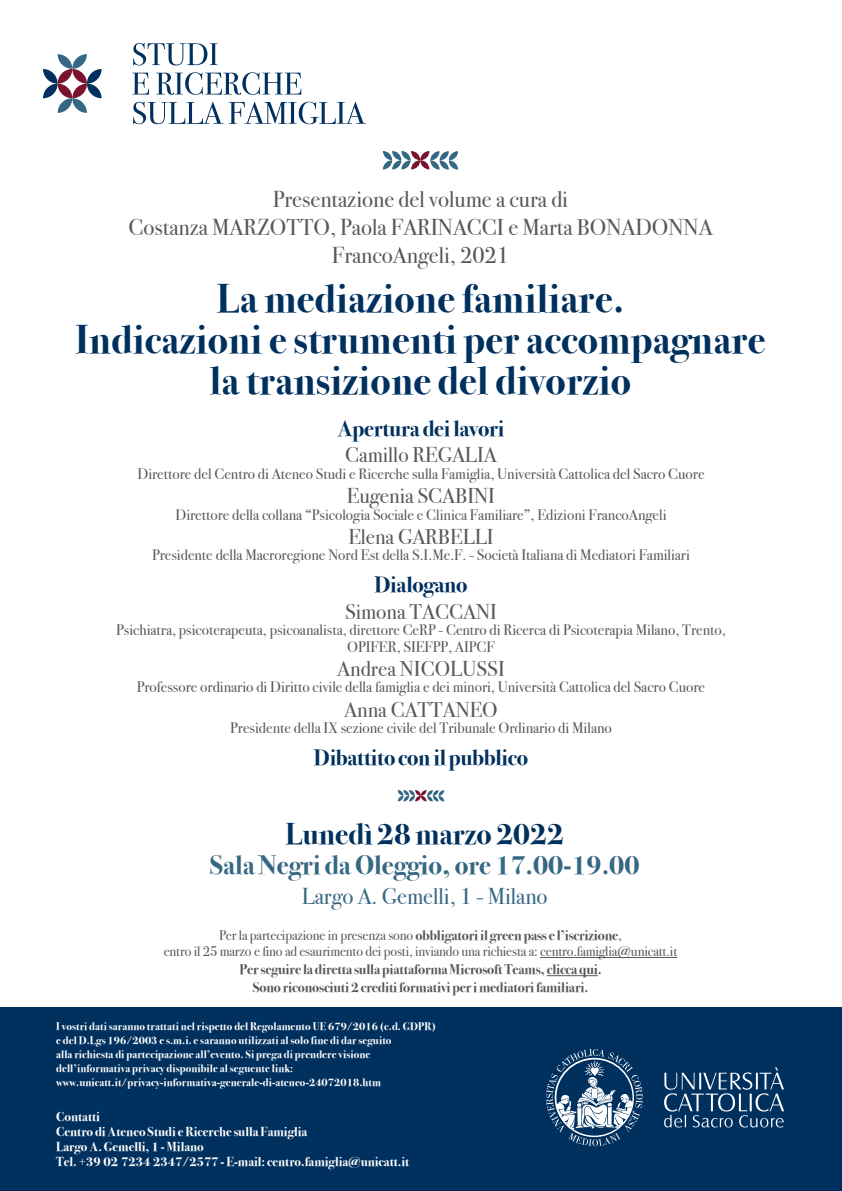
<style>
.page{position:relative;width:842px;height:1191px;background:#fff}
.page>*{position:absolute;margin:0;border:0;box-sizing:border-box;transform-origin:0 0}
.t1{font:700 40px "Bodoni Svty Two ITCTT";letter-spacing:.01em;color:#00305e}
.t2{font:700 30px "Bodoni Svty Two ITCTT";color:#00305e}
.t3{font:700 27px "Bodoni Svty Two ITCTT";color:#366884}
.t4{font:23px "Bodoni Svty Two ITCTT";color:#57585a}
.t5{font:23px "Bodoni Svty Two ITCTT";color:#366884}
.t6{font:700 22.4px "Bodoni Svty Two ITCTT";letter-spacing:-.01em;color:#00305e}
.t7{font:21.5px "Bodoni Svty Two ITCTT";color:#57585a}
.t8{font:15.2px "Bodoni Svty Two ITCTT";color:#57585a}
.t9{font:700 14px "Bodoni Svty Two ITCTT";letter-spacing:-.01em;color:#57585a}
.t10{font:14px "Bodoni Svty Two ITCTT";letter-spacing:-.01em;color:#57585a}
.t11{font:700 13px "Bodoni Svty Two ITCTT";color:#fff}
.t12{font:700 11px "Bodoni Svty Two ITCTT";letter-spacing:.01em;color:#fff}
.s1{font-weight:400}
</style>
<div class="page">
<div style="left:0;top:1007px;width:842px;height:184px;background:#00305e"></div>
<svg style="left:664px;top:1067px;width:120px;height:60px"></svg>
<svg style="left:546px;top:1049px;width:97px;height:97px"></svg>
<svg style="left:383px;top:151px;width:75px;height:19px"></svg>
<svg style="left:43px;top:54px;width:59px;height:59px"></svg>
<svg style="left:133px;top:43px;width:85px;height:22px"></svg>
<svg style="left:133px;top:102px;width:233px;height:22px"></svg>
<svg style="left:132px;top:73px;width:17px;height:22px"></svg>
<svg style="left:156px;top:72px;width:145px;height:23px"></svg>
<hr style="left:540px;top:957px;width:137px;height:1px;background:#57585a">
<hr style="left:547px;top:975px;width:51px;height:1px;background:#57585a">
<svg style="left:398px;top:790px;width:46px;height:11px"></svg>
<p class="t4" style="left:273px;top:180px;width:297px">Presentazione del volume a cura di</p>
<p class="t4" style="left:128px;top:208px;width:585px">Costanza MARZOTTO, Paola FARINACCI e Marta BONADONNA</p>
<p class="t4" style="left:332px;top:236px;width:179px">FrancoAngeli, 2021</p>
<p class="t1" style="left:217px;top:265px;width:409px">La mediazione familiare.</p>
<p class="t1" style="left:75px;top:306px;width:692px">Indicazioni e strumenti per accompagnare</p>
<p class="t1" style="left:210px;top:347px;width:423px">la transizione del divorzio</p>
<p class="t6" style="left:337px;top:410px;width:168px">Apertura dei lavori</p>
<p class="t7" style="left:345px;top:437px;width:153px">Camillo REGALIA</p>
<p class="t8" style="left:137px;top:461px;width:569px">Direttore del Centro di Ateneo Studi e Ricerche sulla Famiglia, Università Cattolica del Sacro Cuore</p>
<p class="t7" style="left:347px;top:478px;width:150px">Eugenia SCABINI</p>
<p class="t8" style="left:175px;top:502px;width:493px">Direttore della collana “Psicologia Sociale e Clinica Familiare”, Edizioni FrancoAngeli</p>
<p class="t7" style="left:348px;top:519px;width:147px">Elena GARBELLI</p>
<p class="t8" style="left:152px;top:542px;width:539px">Presidente della Macroregione Nord Est della S.I.Me.F. - Società Italiana di Mediatori Familiari</p>
<p class="t6" style="left:374px;top:566px;width:94px">Dialogano</p>
<p class="t7" style="left:345px;top:593px;width:153px">Simona TACCANI</p>
<p class="t8" style="left:116px;top:617px;width:611px">Psichiatra, psicoterapeuta, psicoanalista, direttore CeRP - Centro di Ricerca di Psicoterapia Milano, Trento,</p>
<p class="t8" style="left:347px;top:634px;width:149px">OPIFER, SIEFPP, AIPCF</p>
<p class="t7" style="left:337px;top:651px;width:169px">Andrea NICOLUSSI</p>
<p class="t8" style="left:137px;top:674px;width:570px">Professore ordinario di Diritto civile della famiglia e dei minori, Università Cattolica del Sacro Cuore</p>
<p class="t7" style="left:344px;top:691px;width:155px">Anna CATTANEO</p>
<p class="t8" style="left:230px;top:715px;width:383px">Presidente della IX sezione civile del Tribunale Ordinario di Milano</p>
<p class="t6" style="left:314px;top:739px;width:216px">Dibattito con il pubblico</p>
<p class="t2" style="left:286px;top:808px;width:280px">Lunedì 28 marzo 2022</p>
<p class="t3" style="left:210px;top:842px;width:431px">Sala Negri da Oleggio, ore 17.00-19.00</p>
<p class="t5" style="left:302px;top:877px;width:247px">Largo A. Gemelli, 1 - Milano</p>
<p class="t9" style="left:219px;top:923px;width:404px"><span class="s1">Per la partecipazione in presenza sono</span> obbligatori il green pass e l’iscrizione<span class="s1">,</span></p>
<p class="t10" style="left:164px;top:939px;width:515px">entro il 25 marzo e fino ad esaurimento dei posti, inviando una richiesta a: centro.famiglia@unicatt.it</p>
<p class="t9" style="left:239px;top:957px;width:364px">Per seguire la diretta sulla piattaforma Microsoft Teams, clicca qui.</p>
<p class="t9" style="left:253px;top:975px;width:337px">Sono riconosciuti 2 crediti formativi per i mediatori familiari.</p>
<p class="t12" style="left:56px;top:1016px;width:381px">I vostri dati saranno trattati nel rispetto del Regolamento UE 679/2016 (c.d. GDPR)</p>
<p class="t12" style="left:56px;top:1030px;width:337px">e del D.Lgs 196/2003 e s.m.i. e saranno utilizzati al solo fine di dar seguito</p>
<p class="t12" style="left:56px;top:1044px;width:316px">alla richiesta di partecipazione all’evento. Si prega di prendere visione</p>
<p class="t12" style="left:56px;top:1058px;width:239px">dell’informativa privacy disponibile al seguente link:</p>
<p class="t12" style="left:56px;top:1072px;width:326px">www.unicatt.it/privacy-informativa-generale-di-ateneo-24072018.htm</p>
<p class="t11" style="left:56px;top:1105px;width:45px">Contatti</p>
<p class="t11" style="left:56px;top:1120px;width:253px">Centro di Ateneo Studi e Ricerche sulla Famiglia</p>
<p class="t11" style="left:56px;top:1135px;width:149px">Largo A. Gemelli, 1 - Milano</p>
<p class="t11" style="left:56px;top:1150px;width:355px">Tel. +39 02 7234 2347/2577 - E-mail: centro.famiglia@unicatt.it</p>
</div>
